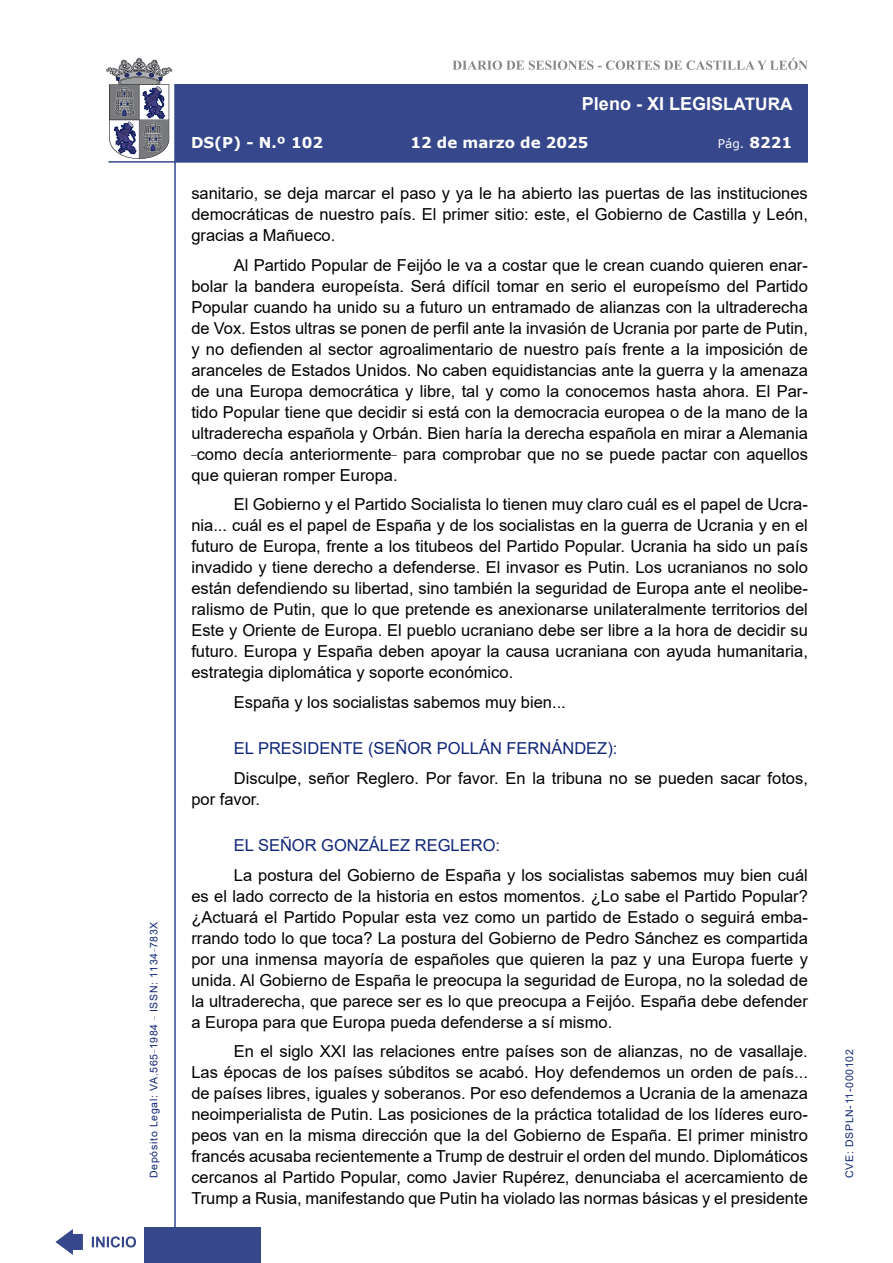
<style>
.page{position:relative;width:893px;height:1263px;background:#fff}
.page>*{position:absolute;margin:0;border:0;box-sizing:border-box;transform-origin:0 0}
.t1{font:700 18px "Arial";color:#fff}
.t2{font:16.5px/21px "Arial";color:#000;text-align:justify}
.Orador{font:16.5px "Arial";color:#122678}
.t3{font:700 15px "Verdana";color:#fff}
.t4{font:12px "Verdana";color:#fff}
.t5{font:10.5px "Arial";letter-spacing:.065em;color:#122678}
.s1{font-size:17.25px}
.s2{font-weight:700;font-size:15px}
</style>
<div class="page">
<svg style="left:452px;top:58px;width:356px;height:12px"></svg>
<hr style="left:174px;top:84px;width:2px;height:1179px;background:#36478c">
<div style="left:144px;top:1227px;width:117px;height:36px;background:#36478c"></div>
<div style="left:175px;top:84px;width:633px;height:78px;background:#36478c"></div>
<hr style="left:108px;top:161px;width:700px;height:2px;background:#36478c">
<svg style="left:92px;top:1236px;width:44px;height:11px"></svg>
<svg style="left:55px;top:1229px;width:28px;height:26px"></svg>
<svg style="left:106px;top:58px;width:66px;height:101px"></svg>
<p class="t5" style="left:146px;top:1178px;width:258px;rotate:-90deg">Depósito Legal: VA.565<sup>_</sup>1984 <sup>_</sup> ISSN: 1134<sup>_</sup>783X</p>
<p class="t1" style="left:582px;top:91px;width:212px">Pleno - XI LEGIS<span class="s1">LATURA</span></p>
<p class="t3" style="left:191px;top:132px;width:134px">DS(P) - N.º 102</p>
<p class="t3" style="left:410px;top:132px;width:180px">12 de marzo de 2025</p>
<p class="t4" style="left:718px;top:135px;width:76px">Pág. <span class="s2">8221</span></p>
<p class="t2" style="left:191px;top:183px;width:618px">sanitario, se deja marcar el paso y ya le ha abierto las puertas de las instituciones democráticas de nuestro país. El primer sitio: este, el Gobierno de Castilla y León, gracias a Mañueco.</p>
<p class="t2" style="left:191px;top:254px;width:618px;text-indent:43px">Al Partido Popular de Feijóo le va a costar que le crean cuando quieren enar&shy;bolar la bandera europeísta. Será difícil tomar en serio el europeísmo del Partido Popular cuando ha unido su a futuro un entramado de alianzas con la ultraderecha de Vox. Estos ultras se ponen de perfil ante la invasión de Ucrania por parte de Putin, y no defienden al sector agroalimentario de nuestro país frente a la imposición de aranceles de Estados Unidos. No caben equidistancias ante la guerra y la amenaza de una Europa democrática y libre, tal y como la conocemos hasta ahora. El Par&shy;tido Popular tiene que decidir si está con la democracia europea o de la mano de la ultraderecha española y Orbán. Bien haría la derecha española en mirar a Alemania <sup>_</sup>como decía anteriormente<sup>_</sup> para comprobar que no se puede pactar con aquellos que quieran romper Europa.</p>
<p class="t2" style="left:191px;top:494px;width:618px;text-indent:43px">El Gobierno y el Partido Socialista lo tienen muy claro cuál es el papel de Ucra&shy;nia... cuál es el papel de España y de los socialistas en la guerra de Ucrania y en el futuro de Europa, frente a los titubeos del Partido Popular. Ucrania ha sido un país invadido y tiene derecho a defenderse. El invasor es Putin. Los ucranianos no solo están defendiendo su libertad, sino también la seguridad de Europa ante el neolibe&shy;ralismo de Putin, que lo que pretende es anexionarse unilateralmente territorios del Este y Oriente de Europa. El pueblo ucraniano debe ser libre a la hora de decidir su futuro. Europa y España deben apoyar la causa ucraniana con ayuda humanitaria, estrategia diplomática y soporte económico.</p>
<p class="t2" style="left:234px;top:691px;width:333px">España y los socialistas sabemos muy bien...</p>
<p class="Orador" style="left:234px;top:737px;width:385px">EL PRESIDENTE (SEÑOR POLLÁN FERNÁNDEZ):</p>
<p class="t2" style="left:191px;top:767px;width:618px;text-indent:43px">Disculpe, señor Reglero. Por favor. En la tribuna no se pueden sacar fotos, por favor.</p>
<p class="Orador" style="left:234px;top:834px;width:268px">EL SEÑOR GONZÁLEZ REGLERO:</p>
<p class="t2" style="left:191px;top:864px;width:618px;text-indent:43px">La postura del Gobierno de España y los socialistas sabemos muy bien cuál es el lado correcto de la historia en estos momentos. ¿Lo sabe el Partido Popular? ¿Actuará el Partido Popular esta vez como un partido de Estado o seguirá emba&shy;rrando todo lo que toca? La postura del Gobierno de Pedro Sánchez es compartida por una inmensa mayoría de españoles que quieren la paz y una Europa fuerte y unida. Al Gobierno de España le preocupa la seguridad de Europa, no la soledad de la ultraderecha, que parece ser es lo que preocupa a Feijóo. España debe defender a Europa para que Europa pueda defenderse a sí mismo.</p>
<p class="t2" style="left:191px;top:1041px;width:618px;text-indent:43px">En el siglo XXI las relaciones entre países son de alianzas, no de vasallaje.<br>Las épocas de los países súbditos se acabó. Hoy defendemos un orden de país... de países libres, iguales y soberanos. Por eso defendemos a Ucrania de la amenaza neoimperialista de Putin. Las posiciones de la práctica totalidad de los líderes euro&shy;peos van en la misma dirección que la del Gobierno de España. El primer ministro francés acusaba recientemente a Trump de destruir el orden del mundo. Diplomáticos cercanos al Partido Popular, como Javier Rupérez, denunciaba el acercamiento de Trump a Rusia, manifestando que Putin ha violado las normas básicas y el presidente</p>
<p class="t5" style="left:842px;top:1178px;width:130px;rotate:-90deg">CVE: DSPLN-11-000102</p>
</div>
